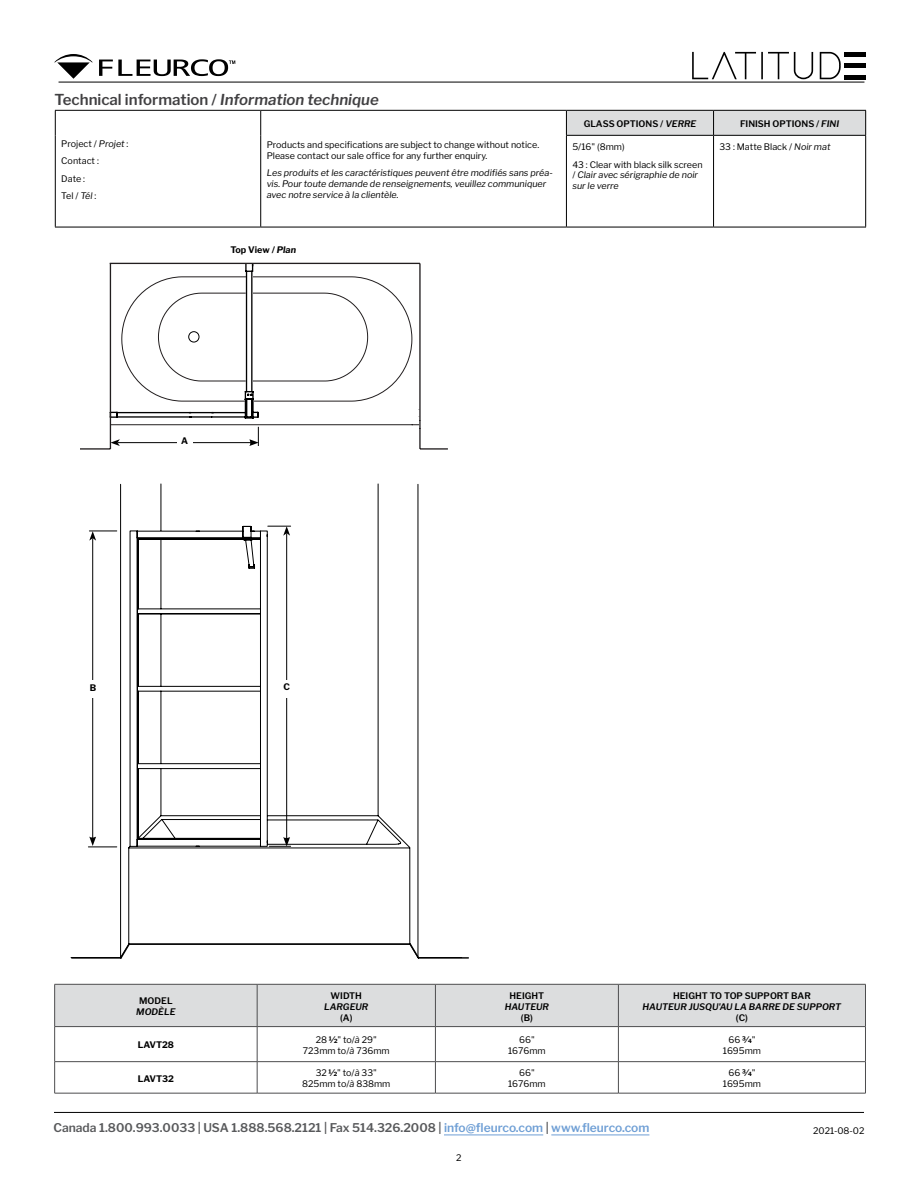
<style>
.page{position:relative;width:918px;height:1188px;background:#fff}
.page>*{position:absolute;margin:0;border:0;box-sizing:border-box;transform-origin:0 0}
.t1{font:600 15px "Libre Franklin";color:#414042}
.t2{font:600 12px "Libre Franklin";color:#58595b}
.t3{font:9px/10.8px "Libre Franklin";color:#000;text-align:center}
.t4{font:italic 9px/10.8px "Libre Franklin";color:#000}
.t5{font:600 9px "Libre Franklin";color:#000}
.t6{font:italic 600 9px "Libre Franklin";color:#000}
.t7{font:700 9px "Libre Franklin";color:#000}
.s1{font-style:italic}
.s2{font-style:normal}
.s3{font-weight:700}
.s4{color:#6f9fd5}
</style>
<div class="page">
<div style="left:845px;top:52px;width:21px;height:5px;background:#000"></div>
<div style="left:845px;top:63px;width:21px;height:5px;background:#000"></div>
<hr style="left:845px;top:75px;width:21px;height:4px;background:#000">
<svg style="left:692px;top:52px;width:121px;height:27px"></svg>
<svg style="left:820px;top:52px;width:21px;height:27px"></svg>
<svg style="left:54px;top:54px;width:39px;height:25px"></svg>
<svg style="left:99px;top:59px;width:136px;height:17px"></svg>
<hr style="left:59px;top:82px;width:805px;height:1px;background:#000">
<hr style="left:54px;top:1112px;width:810px;height:1px;background:#000">
<hr style="left:444px;top:1135px;width:99px;height:1px;background:#6f9fd5">
<hr style="left:551px;top:1135px;width:98px;height:1px;background:#6f9fd5">
<hr style="left:55px;top:110px;width:206px;height:1px;background:#000">
<svg style="left:55px;top:111px;width:1px;height:24px"></svg>
<hr style="left:261px;top:110px;width:305px;height:1px;background:#000">
<svg style="left:260px;top:111px;width:1px;height:24px"></svg>
<svg style="left:566px;top:110px;width:300px;height:25px;background:#d1d2d3"></svg>
<hr style="left:55px;top:135px;width:1px;height:92px;background:#000">
<hr style="left:260px;top:135px;width:1px;height:92px;background:#000">
<hr style="left:566px;top:135px;width:148px;height:1px;background:#000">
<hr style="left:566px;top:136px;width:1px;height:91px;background:#000">
<hr style="left:714px;top:135px;width:152px;height:1px;background:#000">
<hr style="left:713px;top:136px;width:1px;height:91px;background:#000">
<hr style="left:865px;top:136px;width:1px;height:91px;background:#000">
<hr style="left:55px;top:227px;width:206px;height:1px;background:#000">
<hr style="left:261px;top:227px;width:305px;height:1px;background:#000">
<hr style="left:566px;top:227px;width:148px;height:1px;background:#000">
<hr style="left:714px;top:227px;width:152px;height:1px;background:#000">
<hr style="left:117px;top:442px;width:135px;height:1px;background:#000">
<svg style="left:111px;top:439px;width:9px;height:7px"></svg>
<svg style="left:249px;top:427px;width:10px;height:19px"></svg>
<div style="left:177px;top:440px;width:15px;height:6px;background:#fff"></div>
<svg style="left:89px;top:483px;width:330px;height:459px"></svg>
<svg style="left:70px;top:942px;width:399px;height:17px"></svg>
<hr style="left:92px;top:538px;width:1px;height:301px;background:#000">
<svg style="left:89px;top:531px;width:28px;height:10px"></svg>
<svg style="left:88px;top:837px;width:29px;height:11px"></svg>
<hr style="left:286px;top:533px;width:1px;height:306px;background:#000">
<svg style="left:268px;top:526px;width:23px;height:10px"></svg>
<svg style="left:269px;top:837px;width:22px;height:10px"></svg>
<div style="left:89px;top:680px;width:7px;height:17px;background:#fff"></div>
<div style="left:283px;top:680px;width:7px;height:17px;background:#fff"></div>
<div style="left:89px;top:682px;width:9px;height:12px;background:#fff"></div>
<div style="left:282px;top:681px;width:9px;height:12px;background:#fff"></div>
<svg style="left:111px;top:264px;width:308px;height:162px"></svg>
<div style="left:188px;top:331px;width:11px;height:11px;border:1px solid #000;border-radius:50%"></div>
<hr style="left:420px;top:448px;width:28px;height:2px;background:#221e1f">
<hr style="left:80px;top:448px;width:30px;height:2px;background:#221e1f">
<hr style="left:110px;top:263px;width:1px;height:186px;background:#221e1f">
<hr style="left:419px;top:263px;width:2px;height:186px;background:#221e1f">
<hr style="left:110px;top:263px;width:310px;height:1px;background:#221e1f">
<div style="left:55px;top:985px;width:810px;height:41px;background:#dcddde"></div>
<hr style="left:54px;top:984px;width:203px;height:1px;background:#4d4d4f">
<hr style="left:54px;top:984px;width:1px;height:42px;background:#4d4d4f">
<hr style="left:257px;top:984px;width:178px;height:1px;background:#4d4d4f">
<hr style="left:257px;top:984px;width:1px;height:42px;background:#4d4d4f">
<hr style="left:435px;top:984px;width:183px;height:1px;background:#4d4d4f">
<hr style="left:435px;top:984px;width:1px;height:42px;background:#4d4d4f">
<hr style="left:618px;top:984px;width:248px;height:1px;background:#4d4d4f">
<hr style="left:618px;top:984px;width:1px;height:42px;background:#4d4d4f">
<hr style="left:865px;top:984px;width:1px;height:42px;background:#4d4d4f">
<hr style="left:54px;top:1026px;width:203px;height:1px;background:#4d4d4f">
<hr style="left:54px;top:1027px;width:1px;height:34px;background:#4d4d4f">
<hr style="left:257px;top:1026px;width:178px;height:1px;background:#4d4d4f">
<hr style="left:257px;top:1027px;width:1px;height:34px;background:#4d4d4f">
<hr style="left:435px;top:1026px;width:183px;height:1px;background:#4d4d4f">
<hr style="left:435px;top:1027px;width:1px;height:34px;background:#4d4d4f">
<hr style="left:618px;top:1026px;width:248px;height:1px;background:#4d4d4f">
<hr style="left:618px;top:1027px;width:1px;height:34px;background:#4d4d4f">
<hr style="left:865px;top:1027px;width:1px;height:34px;background:#4d4d4f">
<hr style="left:54px;top:1061px;width:203px;height:1px;background:#4d4d4f">
<hr style="left:54px;top:1062px;width:1px;height:31px;background:#4d4d4f">
<hr style="left:257px;top:1061px;width:178px;height:1px;background:#4d4d4f">
<hr style="left:257px;top:1062px;width:1px;height:31px;background:#4d4d4f">
<hr style="left:435px;top:1061px;width:183px;height:1px;background:#4d4d4f">
<hr style="left:435px;top:1062px;width:1px;height:31px;background:#4d4d4f">
<hr style="left:618px;top:1061px;width:248px;height:1px;background:#4d4d4f">
<hr style="left:618px;top:1062px;width:1px;height:31px;background:#4d4d4f">
<hr style="left:865px;top:1062px;width:1px;height:31px;background:#4d4d4f">
<hr style="left:54px;top:1093px;width:203px;height:1px;background:#4d4d4f">
<hr style="left:257px;top:1093px;width:178px;height:1px;background:#4d4d4f">
<hr style="left:435px;top:1093px;width:183px;height:1px;background:#4d4d4f">
<hr style="left:618px;top:1093px;width:248px;height:1px;background:#4d4d4f">
<h1 class="t1" style="left:54px;top:90px;width:326px">Technical information / <span class="s1">Information technique</span></h1>
<p class="t3" style="left:61px;top:135px;width:69px;line-height:17.5px;text-align:left">Project / <span class="s1">Projet</span> :<br>Contact :<br>Date :<br>Tel / <span class="s1">Tél</span> :</p>
<p class="t3" style="left:267px;top:139px;width:274px;text-align:left">Products and specifications are subject to change without notice.<br>Please contact our sale office for any further enquiry.</p>
<p class="t4" style="left:267px;top:168px;width:288px">Les produits et les caractéristiques peuvent être modifiés sans préa&shy;vis. Pour toute demande de renseignements, veuillez communiquer avec notre service à la clientèle.</p>
<p class="t7" style="left:230px;top:244px;width:67px">Top View / <span class="s1">Plan</span></p>
<p class="t5" style="left:584px;top:118px;width:114px">GLASS OPTIONS / <span class="s1">VERRE</span></p>
<p class="t5" style="left:740px;top:118px;width:101px">FINISH OPTIONS / <span class="s1">FINI</span></p>
<p class="t3" style="left:572px;top:138px;width:132px;line-height:17.5px;text-align:left">5/16" (8mm)<br>43 : Clear with black silk screen</p>
<p class="t4" style="left:572px;top:170px;width:127px"><span class="s2">/</span> Clair avec sérigraphie de noir sur le verre</p>
<p class="t3" style="left:720px;top:141px;width:112px">33 : Matte Black / <span class="s1">Noir mat</span></p>
<p class="t7" style="left:181px;top:436px;width:8px">A</p>
<p class="t7" style="left:90px;top:682px;width:8px">B</p>
<p class="t7" style="left:283px;top:681px;width:8px">C</p>
<p class="t5" style="left:139px;top:996px;width:35px">MODEL</p>
<p class="t6" style="left:136px;top:1007px;width:41px">MODÈLE</p>
<p class="t5" style="left:331px;top:990px;width:33px">WIDTH</p>
<p class="t6" style="left:324px;top:1001px;width:46px">LARGEUR</p>
<p class="t5" style="left:340px;top:1012px;width:14px">(A)</p>
<p class="t5" style="left:510px;top:990px;width:36px">HEIGHT</p>
<p class="t6" style="left:505px;top:1001px;width:46px">HAUTEUR</p>
<p class="t5" style="left:521px;top:1012px;width:13px">(B)</p>
<p class="t5" style="left:673px;top:990px;width:139px">HEIGHT TO TOP SUPPORT BAR</p>
<p class="t6" style="left:643px;top:1001px;width:200px">HAUTEUR JUSQU'AU LA BARRE DE SUPPORT</p>
<p class="t5" style="left:736px;top:1012px;width:13px">(C)</p>
<p class="t7" style="left:138px;top:1040px;width:38px">LAVT28</p>
<p class="t3" style="left:303px;top:1034px;width:88px">28 <span class="s3">1/2</span>" to/<span class="s1">à</span> 29"<br>723mm to/<span class="s1">à</span> 736mm</p>
<p class="t3" style="left:508px;top:1034px;width:39px">66"<br>1676mm</p>
<p class="t3" style="left:723px;top:1034px;width:40px">66 <span class="s3">3/4</span>"<br>1695mm</p>
<p class="t7" style="left:138px;top:1073px;width:38px">LAVT32</p>
<p class="t3" style="left:302px;top:1068px;width:90px">32 <span class="s3">1/2</span>" to/<span class="s1">à</span> 33"<br>825mm to/<span class="s1">à</span> 838mm</p>
<p class="t3" style="left:508px;top:1068px;width:39px">66"<br>1676mm</p>
<p class="t3" style="left:723px;top:1068px;width:40px">66 <span class="s3">3/4</span>"<br>1695mm</p>
<h2 class="t2" style="left:54px;top:1120px;width:597px">Canada 1.800.993.0033 | USA 1.888.568.2121 | Fax 514.326.2008 | <span class="s4">info@fleurco.com</span> | <span class="s4">www.fleurco.com</span></h2>
<p class="t3" style="left:456px;top:1153px;width:7px">2</p>
<p class="t3" style="left:813px;top:1125px;width:53px">2021-08-02</p>
</div>
